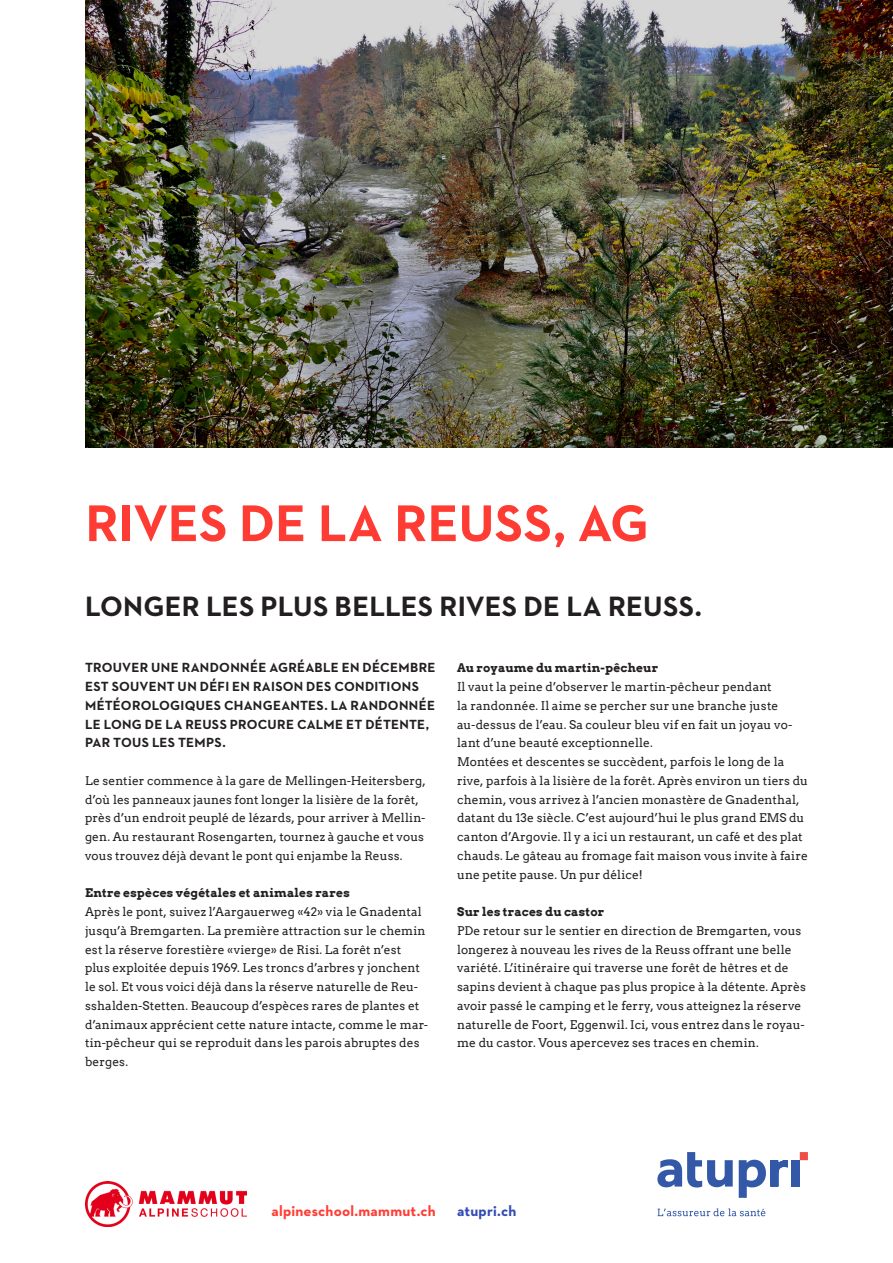
<style>
.page{position:relative;width:893px;height:1263px;background:#fff}
.page>*{position:absolute;margin:0;border:0;box-sizing:border-box;transform-origin:0 0}
._01_Titel_H1{font:700 52.5px "Neutraface 2 Text";letter-spacing:.005em;color:#ff3c34}
._02_Titel_H2{font:700 28.5px "Neutraface 2 Text";letter-spacing:.01em;color:#231f20}
.URL{font:700 15px "Neutraface 2 Text";letter-spacing:.015em;color:#ff3c34}
.URL-2{font:700 15px "Neutraface 2 Text";letter-spacing:.01em;color:#324ab5}
._04_Titel_H4{font:700 13.5px/18.8px "Neutraface 2 Text";letter-spacing:.02em;color:#231f20}
._05_Lauftext{font:12px/18.8px "Arvo";letter-spacing:.005em;color:#231f20}
._05_Lauftext-2{font:700 12px "Arvo";letter-spacing:.015em;color:#231f20}
</style>
<div class="page">
<svg style="left:658px;top:1208px;width:107px;height:8px"></svg>
<svg style="left:800px;top:1152px;width:8px;height:8px"></svg>
<svg style="left:657px;top:1152px;width:76px;height:35px"></svg>
<svg style="left:739px;top:1160px;width:49px;height:38px"></svg>
<div style="left:792px;top:1160px;width:8px;height:26px;background:#3258a7"></div>
<img style="left:85px;top:1181px;width:162px;height:45px">
<img style="left:85px;top:0;width:808px;height:447px">
<p class="_01_Titel_H1" style="left:85px;top:490px;width:565px">RIVES DE LA REUSS, AG</p>
<p class="_02_Titel_H2" style="left:85px;top:588px;width:618px">LONGER LES PLUS BELLES RIVES DE LA REUSS.</p>
<p class="_04_Titel_H4" style="left:85px;top:658px;width:352px">TROUVER UNE RANDONNÉE AGRÉABLE EN DÉCEMBRE EST SOUVENT UN DÉFI EN RAISON DES CONDITIONS MÉTÉOROLOGIQUES CHANGEANTES. LA RANDONNÉE LE LONG DE LA REUSS PROCURE CALME ET DÉTENTE, PAR TOUS LES TEMPS.</p>
<p class="_05_Lauftext" style="left:85px;top:771px;width:342px">Le sentier commence à la gare de Mellingen-Heitersberg, d’où les panneaux jaunes font longer la lisière de la forêt, près d’un endroit peuplé de lézards, pour arriver à Mellin&shy;gen. Au restaurant Rosengarten, tournez à gauche et vous vous trouvez déjà devant le pont qui enjambe la Reuss.</p>
<p class="_05_Lauftext-2" style="left:85px;top:885px;width:266px">Entre espèces végétales et animales rares</p>
<p class="_05_Lauftext" style="left:85px;top:902px;width:344px">Après le pont, suivez l’Aargauerweg «42» via le Gnadental jusqu’à Bremgarten. La première attraction sur le chemin est la réserve forestière «vierge» de Risi. La forêt n’est plus exploitée depuis 1969. Les troncs d’arbres y jonchent le sol. Et vous voici déjà dans la réserve naturelle de Reu&shy;sshalden-Stetten. Beaucoup d’espèces rares de plantes et d’animaux apprécient cette nature intacte, comme le mar&shy;tin-pêcheur qui se reproduit dans les parois abruptes des berges.</p>
<p class="_05_Lauftext-2" style="left:457px;top:660px;width:203px">Au royaume du martin-pêcheur</p>
<p class="_05_Lauftext" style="left:457px;top:677px;width:337px">Il vaut la peine d’observer le martin-pêcheur pendant<br>la randonnée. Il aime se percher sur une branche juste au-dessus de l’eau. Sa couleur bleu vif en fait un joyau vo&shy;lant d’une beauté exceptionnelle.</p>
<p class="_05_Lauftext" style="left:457px;top:752px;width:352px">Montées et descentes se succèdent, parfois le long de la rive, parfois à la lisière de la forêt. Après environ un tiers du chemin, vous arrivez à l’ancien monastère de Gnadenthal, datant du 13e siècle. C’est aujourd’hui le plus grand EMS du canton d’Argovie. Il y a ici un restaurant, un café et des plat chauds. Le gâteau au fromage fait maison vous invite à faire une petite pause. Un pur délice!</p>
<p class="_05_Lauftext-2" style="left:457px;top:904px;width:149px">Sur les traces du castor</p>
<p class="_05_Lauftext" style="left:457px;top:921px;width:350px">PDe retour sur le sentier en direction de Bremgarten, vous longerez à nouveau les rives de la Reuss offrant une belle variété. L’itinéraire qui traverse une forêt de hêtres et de sapins devient à chaque pas plus propice à la détente. Après avoir passé le camping et le ferry, vous atteignez la réserve naturelle de Foort, Eggenwil. Ici, vous entrez dans le royau&shy;me du castor. Vous apercevez ses traces en chemin.</p>
<p class="URL" style="left:271px;top:1201px;width:166px">alpineschool.mammut.ch</p>
<p class="URL-2" style="left:457px;top:1201px;width:61px">atupri.ch</p>
</div>
